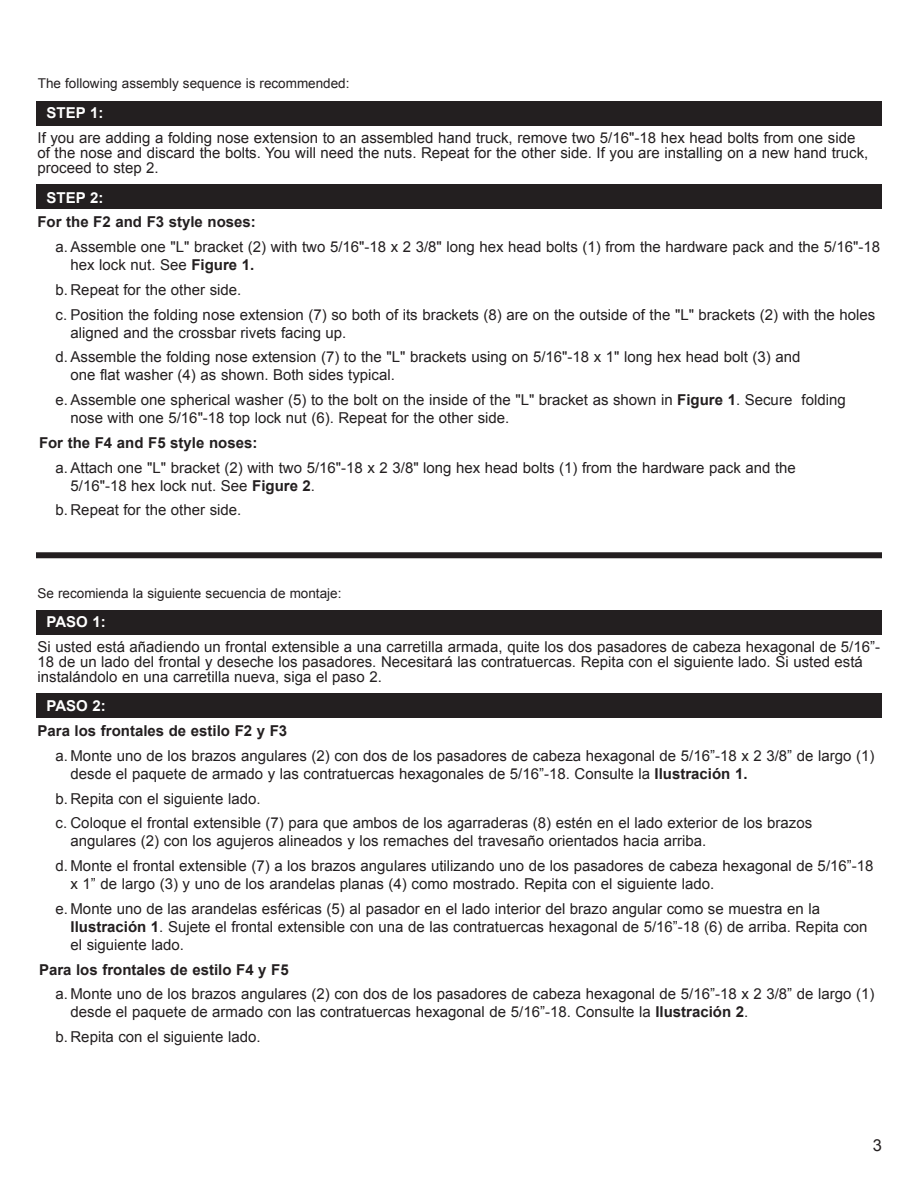
<style>
.page{position:relative;width:918px;height:1188px;background:#fff}
.page>*{position:absolute;margin:0;border:0;box-sizing:border-box;transform-origin:0 0}
.t1{font:16.5px "Arial";color:#231f20}
.t2{font:15px/18px "Arial";color:#231f20}
.t3{font:700 15px "Arial";color:#231f20}
.Ruled_Headline{font:700 15px "Arial";color:#fff}
.t4{font:13.5px "Arial";color:#231f20}
.s1{font-weight:700}
</style>
<div class="page">
<div style="left:36px;top:552px;width:846px;height:6px;background:#231f20"></div>
<div style="left:36px;top:184px;width:846px;height:25px;background:#231f20"></div>
<div style="left:36px;top:101px;width:846px;height:25px;background:#231f20"></div>
<div style="left:36px;top:693px;width:846px;height:25px;background:#231f20"></div>
<div style="left:36px;top:610px;width:846px;height:24px;background:#231f20"></div>
<p class="t4" style="left:38px;top:74px;width:313px">The following assembly sequence is recommended:</p>
<p class="Ruled_Headline" style="left:47px;top:103px;width:58px">STEP 1:</p>
<p class="t2" style="left:38px;top:131px;width:832px;line-height:15px">If you are adding a folding nose extension to an assembled hand truck, remove two 5/16"-18 hex head bolts from one side of the nose and discard the bolts. You will need the nuts. Repeat for the other side. If you are installing on a new hand truck, proceed to step 2.</p>
<p class="Ruled_Headline" style="left:47px;top:187px;width:58px">STEP 2:</p>
<p class="t3" style="left:38px;top:212px;width:220px">For the F2 and F3 style noses:</p>
<p class="t2" style="left:71px;top:238px;width:811px;text-indent:-15px">a. Assemble one "L" bracket (2) with two 5/16"-18 x 2 3/8" long hex head bolts (1) from the hardware pack and the 5/16"-18 hex lock nut. See <span class="s1">Figure 1.</span></p>
<p class="t2" style="left:56px;top:281px;width:187px">b. Repeat for the other side.</p>
<p class="t2" style="left:71px;top:305px;width:806px;text-indent:-15px">c. Position the folding nose extension (7) so both of its brackets (8) are on the outside of the "L" brackets (2) with the holes aligned and the crossbar rivets facing up.</p>
<p class="t2" style="left:71px;top:348px;width:732px;text-indent:-15px">d. Assemble the folding nose extension (7) to the "L" brackets using on 5/16"-18 x 1" long hex head bolt (3) and one flat washer (4) as shown. Both sides typical.</p>
<p class="t2" style="left:71px;top:391px;width:777px;text-indent:-15px">e. Assemble one spherical washer (5) to the bolt on the inside of the "L" bracket as shown in <span class="s1">Figure 1</span>. Secure folding nose with one 5/16"-18 top lock nut (6). Repeat for the other side.</p>
<p class="t3" style="left:39px;top:433px;width:220px">For the F4 and F5 style noses:</p>
<p class="t2" style="left:71px;top:458px;width:727px;text-indent:-15px">a. Attach one "L" bracket (2) with two 5/16"-18 x 2 3/8" long hex head bolts (1) from the hardware pack and the<br>5/16"-18 hex lock nut. See <span class="s1">Figure 2</span>.</p>
<p class="t2" style="left:56px;top:501px;width:187px">b. Repeat for the other side.</p>
<p class="t4" style="left:38px;top:585px;width:305px">Se recomienda la siguiente secuencia de montaje:</p>
<p class="Ruled_Headline" style="left:47px;top:611px;width:61px">PASO 1:</p>
<p class="t2" style="left:38px;top:640px;width:844px;line-height:15px">Si usted está añadiendo un frontal extensible a una carretilla armada, quite los dos pasadores de cabeza hexagonal de 5/16”-<br>18 de un lado del frontal y deseche los pasadores. Necesitará las contratuercas. Repita con el siguiente lado. Si usted está instalándolo en una carretilla nueva, siga el paso 2.</p>
<p class="Ruled_Headline" style="left:47px;top:696px;width:61px">PASO 2:</p>
<p class="t3" style="left:38px;top:721px;width:251px">Para los frontales de estilo F2 y F3</p>
<p class="t2" style="left:71px;top:747px;width:805px;text-indent:-15px">a. Monte uno de los brazos angulares (2) con dos de los pasadores de cabeza hexagonal de 5/16”-18 x 2 3/8” de largo (1) desde el paquete de armado y las contratuercas hexagonales de 5/16”-18. Consulte la <span class="s1">Ilustración 1.</span></p>
<p class="t2" style="left:56px;top:790px;width:207px">b. Repita con el siguiente lado.</p>
<p class="t2" style="left:71px;top:814px;width:743px;text-indent:-15px">c. Coloque el frontal extensible (7) para que ambos de los agarraderas (8) estén en el lado exterior de los brazos angulares (2) con los agujeros alineados y los remaches del travesaño orientados hacia arriba.</p>
<p class="t2" style="left:71px;top:857px;width:805px;text-indent:-15px">d. Monte el frontal extensible (7) a los brazos angulares utilizando uno de los pasadores de cabeza hexagonal de 5/16”-18 x 1” de largo (3) y uno de los arandelas planas (4) como mostrado. Repita con el siguiente lado.</p>
<p class="t2" style="left:71px;top:900px;width:799px;text-indent:-15px">e. Monte uno de las arandelas esféricas (5) al pasador en el lado interior del brazo angular como se muestra en la<br><span class="s1">Ilustración 1</span>. Sujete el frontal extensible con una de las contratuercas hexagonal de 5/16”-18 (6) de arriba. Repita con el siguiente lado.</p>
<p class="t3" style="left:39px;top:959px;width:251px">Para los frontales de estilo F4 y F5</p>
<p class="t2" style="left:71px;top:985px;width:805px;text-indent:-15px">a. Monte uno de los brazos angulares (2) con dos de los pasadores de cabeza hexagonal de 5/16”-18 x 2 3/8” de largo (1) desde el paquete de armado con las contratuercas hexagonal de 5/16”-18. Consulte la <span class="s1">Ilustración 2</span>.</p>
<p class="t2" style="left:56px;top:1028px;width:207px">b. Repita con el siguiente lado.</p>
<p class="t1" style="left:873px;top:1134px;width:11px">3</p>
</div>
